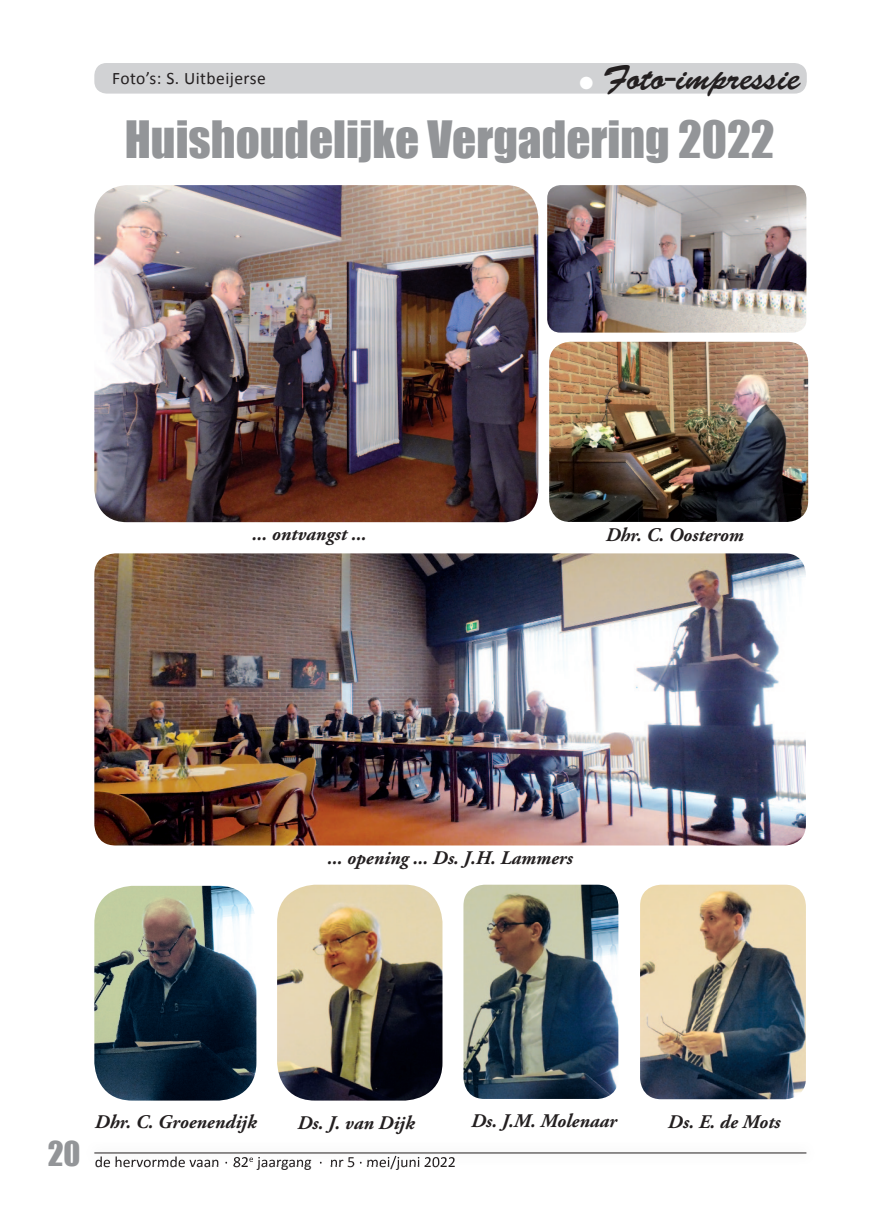
<style>
.page{position:relative;width:869px;height:1216px;background:#fff}
.page>*{position:absolute;margin:0;border:0;box-sizing:border-box;transform-origin:0 0}
.t1{font:47.25px "Impact";color:#939598}
.t2{font:35px "Brush Script Std";color:#231f20}
.t3{font:31.5px "Impact";color:#939598}
.t4{font:italic 700 19.25px "Adobe Garamond Pro";color:#231f20}
.t5{font:17.5px "Calibri";letter-spacing:.025em;color:#231f20}
.t6{font:15.75px "Calibri";color:#231f20}
.s1{color:#fff}
</style>
<div class="page">
<img style="left:94px;top:1152px;width:713px;height:12px">
<img style="left:95px;top:1156px;width:123px;height:8px">
<img style="left:233px;top:1156px;width:15px;height:8px">
<svg style="left:249px;top:1157px;width:4px;height:4px"></svg>
<img style="left:253px;top:1155px;width:202px;height:9px">
<hr style="left:94px;top:1152px;width:712px;height:1px;background:#231f20">
<div style="left:94px;top:63px;width:712px;height:31px;background:#d1d2d4;border-radius:12px"></div>
<img style="left:94px;top:185px;width:444px;height:337px">
<img style="left:547px;top:185px;width:259px;height:147px">
<img style="left:277px;top:884px;width:165px;height:216px">
<img style="left:94px;top:885px;width:162px;height:215px">
<img style="left:463px;top:884px;width:155px;height:214px">
<img style="left:640px;top:884px;width:165px;height:215px">
<img style="left:94px;top:553px;width:711px;height:292px">
<img style="left:549px;top:342px;width:258px;height:180px">
<p class="t5" style="left:112px;top:67px;width:155px">Foto’s: S. Uitbeijerse</p>
<h2 class="t2" style="left:579px;top:58px;width:222px"><span class="s1">●</span> Foto-impressie</h2>
<h1 class="t1" style="left:125px;top:103px;width:651px">Huishoudelijke Vergadering 2022</h1>
<p class="t4" style="left:252px;top:523px;width:116px">... ontvangst ...</p>
<p class="t4" style="left:605px;top:523px;width:140px">Dhr. C. Oosterom</p>
<p class="t4" style="left:327px;top:847px;width:247px">... opening ... Ds. J.H. Lammers</p>
<h3 class="t3" style="left:48px;top:1129px;width:34px">20</h3>
<p class="t4" style="left:95px;top:1110px;width:163px">Dhr. C. Groenendijk</p>
<p class="t4" style="left:471px;top:1109px;width:147px">Ds. J.M. Molenaar</p>
<p class="t4" style="left:667px;top:1110px;width:114px">Ds. E. de Mots</p>
<p class="t4" style="left:297px;top:1111px;width:119px">Ds. J. van Dijk</p>
<p class="t6" style="left:95px;top:1152px;width:362px">de hervormde vaan · 82<sup>e</sup> jaargang · nr 5 · mei/juni 2022</p>
</div>
